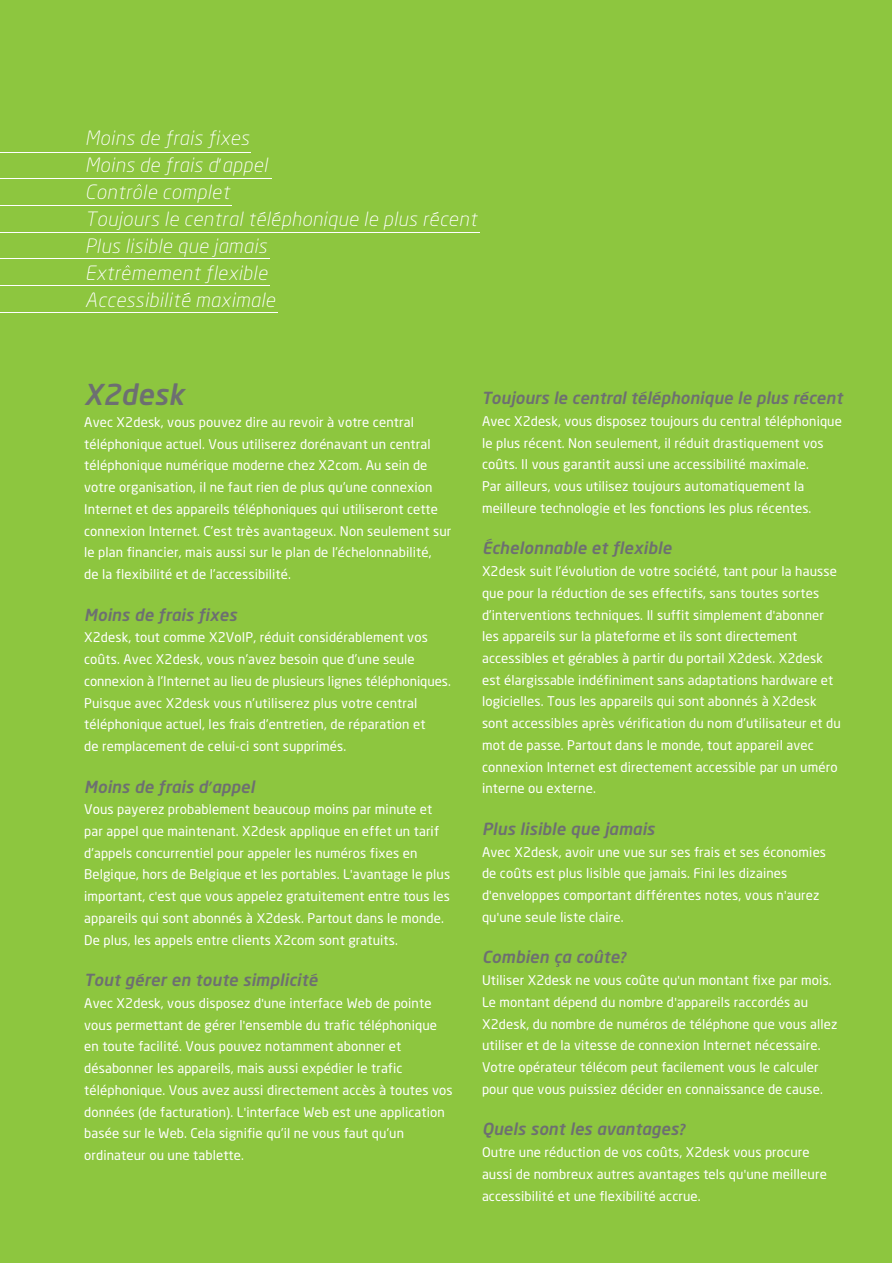
<style>
.page{position:relative;width:892px;height:1263px;background:#fff}
.page>*{position:absolute;margin:0;border:0;box-sizing:border-box;transform-origin:0 0}
.t1{font:italic 500 28.5px "Neo Sans";letter-spacing:.01em;color:#6d6f71}
.t2{font:italic 300 19.5px/27px "Neo Sans";letter-spacing:.025em;color:#fff}
.t3{font:italic 500 16.5px "Neo Sans";letter-spacing:.01em;color:#6d6f71}
.t4{font:13.2px/21.8px "Neo Sans";letter-spacing:.01em;color:#fff}
.s1{font-family:"Myriad Pro";font-style:normal}
.s2{font-family:"Soho Gothic Pro"}
.s3{font-family:"Myriad Pro";font-weight:600}
.s4{font-family:"Myriad Pro"}
</style>
<div class="page">
<div style="left:0;top:0;width:891px;height:1263px;background:#8dc63f"></div>
<hr style="left:0;top:152px;width:250px;height:1px;background:#fff">
<hr style="left:0;top:179px;width:271px;height:1px;background:#fff">
<hr style="left:0;top:205px;width:231px;height:1px;background:#fff">
<hr style="left:0;top:285px;width:269px;height:1px;background:#fff">
<hr style="left:0;top:232px;width:479px;height:1px;background:#fff">
<hr style="left:0;top:259px;width:269px;height:1px;background:#fff">
<hr style="left:0;top:312px;width:277px;height:1px;background:#fff">
<svg style="left:596px;top:950px;width:7px;height:3px"></svg>
<p class="t2" style="left:85px;top:126px;width:393px">Moins de frais fixes<br>Moins de frais d<span class="s1">’</span>appel<br>Controle complet<br>Toujours le central telephonique le plus recent<br>Plus lisible que jamais<br>Extremement flexible<br>Accessibilite maximale</p>
<p class="t1" style="left:84px;top:383px;width:101px">X2desk</p>
<p class="t4" style="left:84px;top:412px;width:368px">Avec X2desk, vous pouvez dire au revoir <span class="s2">à</span> votre central téléphonique actuel. Vous utiliserez dorénavant un central téléphonique numérique moderne chez X2com. Au sein de votre organisation, il ne faut rien de plus qu’une connexion Internet et des appareils téléphoniques qui utiliseront cette connexion Internet. C’est tr<span class="s2">è</span>s avantageux. Non seulement sur le plan financier, mais aussi sur le plan de l’échelonnabilité,<br>de la flexibilité et de l’accessibilité.</p>
<p class="t3" style="left:84px;top:608px;width:154px">Moins de frais fixes</p>
<p class="t4" style="left:84px;top:627px;width:368px">X2desk, tout comme X2VoIP, réduit considérablement vos co<span class="s2">û</span>ts. Avec X2desk, vous n’avez besoin que d’une seule connexion <span class="s2">à</span> l’Internet au lieu de plusieurs lignes téléphoniques.<br>Puisque avec X2desk vous n’utiliserez plus votre central téléphonique actuel, les frais d’entretien, de réparation et<br>de remplacement de celui-ci sont supprimés.</p>
<p class="t3" style="left:84px;top:780px;width:172px">Moins de frais d<span class="s3">’</span>appel</p>
<p class="t4" style="left:84px;top:799px;width:367px">Vous payerez probablement beaucoup moins par minute et par appel que maintenant. X2desk applique en effet un tarif d’appels concurrentiel pour appeler les numéros fixes en Belgique, hors de Belgique et les portables. L<span class="s4">'</span>avantage le plus important, c<span class="s4">'</span>est que vous appelez gratuitement entre tous les appareils qui sont abonnés <span class="s2">à</span> X2desk. Partout dans le monde.<br>De plus, les appels entre clients X2com sont gratuits.</p>
<p class="t3" style="left:84px;top:973px;width:235px">Tout gerer en toute simplicite</p>
<p class="t4" style="left:84px;top:993px;width:370px">Avec X2desk, vous disposez d<span class="s4">'</span>une interface Web de pointe vous permettant de gérer l<span class="s4">'</span>ensemble du trafic téléphonique en toute facilité. Vous pouvez notamment abonner et désabonner les appareils, mais aussi expédier le trafic téléphonique. Vous avez aussi directement acc<span class="s2">è</span>s <span class="s2">à</span> toutes vos données (de facturation). L<span class="s4">'</span>interface Web est une application basée sur le Web. Cela signifie qu’il ne vous faut qu’un ordinateur ou une tablette.</p>
<p class="t3" style="left:481px;top:391px;width:362px">Toujours le central telephonique le plus recent</p>
<p class="t4" style="left:482px;top:411px;width:361px">Avec X2desk, vous disposez toujours du central téléphonique le plus récent. Non seulement, il réduit drastiquement vos co<span class="s2">û</span>ts. Il vous garantit aussi une accessibilité maximale.<br>Par ailleurs, vous utilisez toujours automatiquement la meilleure technologie et les fonctions les plus récentes.</p>
<p class="t3" style="left:482px;top:541px;width:191px">Echelonnable et flexible</p>
<p class="t4" style="left:482px;top:561px;width:360px">X2desk suit l’évolution de votre société, tant pour la hausse que pour la réduction de ses effectifs, sans toutes sortes d’interventions techniques. Il suffit simplement d<span class="s4">'</span>abonner les appareils sur la plateforme et ils sont directement accessibles et gérables <span class="s2">à</span> partir du portail X2desk. X2desk est élargissable indéfiniment sans adaptations hardware et logicielles. Tous les appareils qui sont abonnés <span class="s2">à</span> X2desk sont accessibles apr<span class="s2">è</span>s vérification du nom d’utilisateur et du mot de passe. Partout dans le monde, tout appareil avec connexion Internet est directement accessible par un uméro interne ou externe.</p>
<p class="t3" style="left:482px;top:822px;width:174px">Plus lisible que jamais</p>
<p class="t4" style="left:482px;top:841px;width:345px">Avec X2desk, avoir une vue sur ses frais et ses économies de co<span class="s2">û</span>ts est plus lisible que jamais. Fini les dizaines d<span class="s4">'</span>enveloppes comportant différentes notes, vous n<span class="s4">'</span>aurez qu<span class="s4">'</span>une seule liste claire.</p>
<p class="t3" style="left:482px;top:951px;width:146px">Combien ca coute<span class="s3">?</span></p>
<p class="t4" style="left:482px;top:970px;width:357px">Utiliser X2desk ne vous co<span class="s2">û</span>te qu<span class="s4">'</span>un montant fixe par mois.<br>Le montant dépend du nombre d<span class="s4">'</span>appareils raccordés au X2desk, du nombre de numéros de téléphone que vous allez utiliser et de la vitesse de connexion Internet nécessaire.<br>Votre opérateur télécom peut facilement vous le calculer pour que vous puissiez décider en connaissance de cause.</p>
<p class="t3" style="left:482px;top:1122px;width:205px">Quels sont les avantages<span class="s3">?</span></p>
<p class="t4" style="left:482px;top:1142px;width:346px">Outre une réduction de vos co<span class="s2">û</span>ts, X2desk vous procure aussi de nombreux autres avantages tels qu<span class="s4">'</span>une meilleure accessibilité et une flexibilité accrue.</p>
</div>
